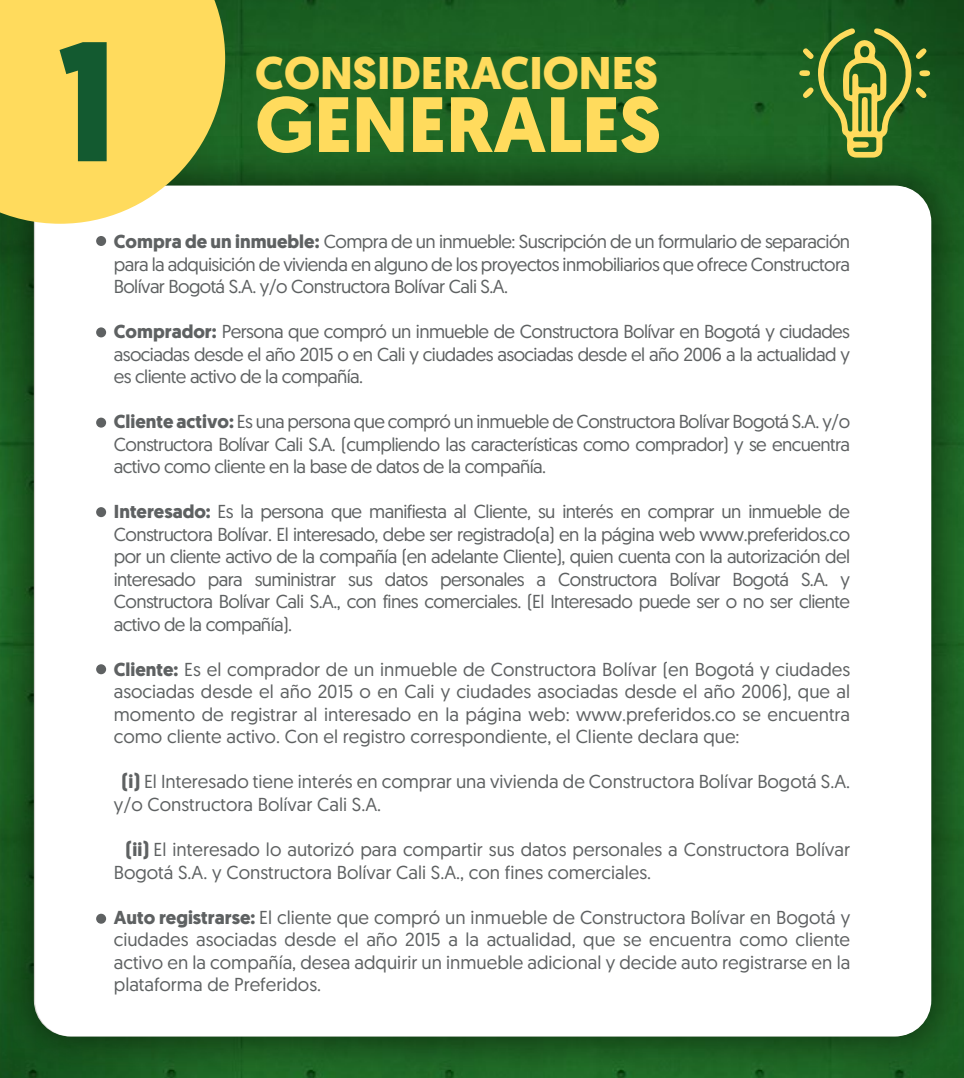
<style>
.page{position:relative;width:964px;height:1078px;background:#fff}
.page>*{position:absolute;margin:0;border:0;box-sizing:border-box;transform-origin:0 0}
.t1{font:700 78.2px "Geomanist";color:#ffdb5d}
.t2{font:700 45.6px "Geomanist";color:#ffdb5d}
.t3{font:18.8px/22.4px "Geomanist";color:#5e6162;text-align:justify}
.s1{font-size:170px;color:#135a30}
.s2{font-weight:700}
</style>
<div class="page">
<img style="left:225px;top:0;width:739px;height:114px">
<img style="left:1px;top:114px;width:963px;height:963px">
<div style="left:35px;top:186px;width:896px;height:850px;background:#fff;border-radius:36px"></div>
<div style="left:96px;top:236px;width:10px;height:10px;background:#5e6162;border-radius:50%"></div>
<div style="left:96px;top:327px;width:10px;height:10px;background:#5e6162;border-radius:50%"></div>
<div style="left:96px;top:417px;width:10px;height:10px;background:#5e6162;border-radius:50%"></div>
<div style="left:96px;top:507px;width:10px;height:10px;background:#5e6162;border-radius:50%"></div>
<div style="left:96px;top:664px;width:10px;height:10px;background:#5e6162;border-radius:50%"></div>
<div style="left:96px;top:913px;width:10px;height:10px;background:#5e6162;border-radius:50%"></div>
<svg style="left:0;top:0;width:225px;height:224px;fill:#ffdb5d"></svg>
<svg style="left:799px;top:28px;width:131px;height:130px"></svg>
<h1 class="t1" style="left:57px;top:72px;width:605px"><span class="s1">1</span> GENERALES</h1>
<h2 class="t2" style="left:255px;top:43px;width:404px">CONSIDERACIONES</h2>
<p class="t3" style="left:114px;top:230px;width:738px"><span class="s2">Compra de un inmueble:</span> Compra de un inmueble: Suscripción de un formulario de separación para la adquisición de vivienda en alguno de los proyectos inmobiliarios que ofrece Constructora Bolívar Bogotá S.A. y/o Constructora Bolívar Cali S.A.</p>
<p class="t3" style="left:114px;top:320px;width:738px"><span class="s2">Comprador:</span> Persona que compró un inmueble de Constructora Bolívar en Bogotá y ciudades asociadas desde el año 2015 o en Cali y ciudades asociadas desde el año 2006 a la actualidad y es cliente activo de la compañía.</p>
<p class="t3" style="left:114px;top:410px;width:738px"><span class="s2">Cliente activo:</span> Es una persona que compró un inmueble de Constructora Bolívar Bogotá S.A. y/o Constructora Bolívar Cali S.A. (cumpliendo las características como comprador) y se encuentra activo como cliente en la base de datos de la compañía.</p>
<p class="t3" style="left:114px;top:500px;width:738px"><span class="s2">Interesado:</span> Es la persona que manifiesta al Cliente, su interés en comprar un inmueble de Constructora Bolívar. El interesado, debe ser registrado(a) en la página web www.preferidos.co por un cliente activo de la compañía (en adelante Cliente), quien cuenta con la autorización del interesado para suministrar sus datos personales a Constructora Bolívar Bogotá S.A. y Constructora Bolívar Cali S.A., con fines comerciales. (El Interesado puede ser o no ser cliente activo de la compañía).</p>
<p class="t3" style="left:114px;top:657px;width:738px"><span class="s2">Cliente:</span> Es el comprador de un inmueble de Constructora Bolívar (en Bogotá y ciudades asociadas desde el año 2015 o en Cali y ciudades asociadas desde el año 2006), que al momento de registrar al interesado en la página web: www.preferidos.co se encuentra como cliente activo. Con el registro correspondiente, el Cliente declara que:</p>
<p class="t3" style="left:114px;top:770px;width:738px;text-indent:8px"><span class="s2">(i)</span> El Interesado tiene interés en comprar una vivienda de Constructora Bolívar Bogotá S.A. y/o Constructora Bolívar Cali S.A.</p>
<p class="t3" style="left:114px;top:837px;width:738px;text-indent:12px"><span class="s2">(ii)</span> El interesado lo autorizó para compartir sus datos personales a Constructora Bolívar<br>Bogotá S.A. y Constructora Bolívar Cali S.A., con fines comerciales.</p>
<p class="t3" style="left:114px;top:904px;width:738px"><span class="s2">Auto registrarse:</span> El cliente que compró un inmueble de Constructora Bolívar en Bogotá y ciudades asociadas desde el año 2015 a la actualidad, que se encuentra como cliente activo en la compañía, desea adquirir un inmueble adicional y decide auto registrarse en la plataforma de Preferidos.</p>
</div>
